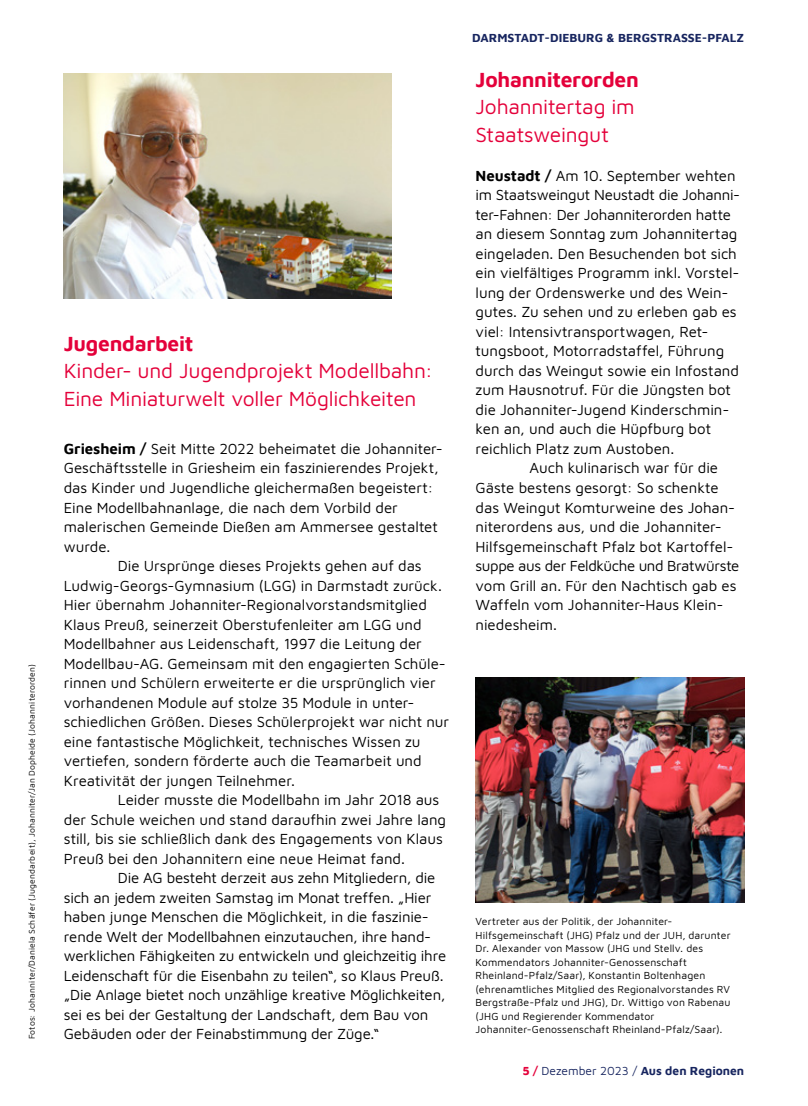
<style>
.page{position:relative;width:808px;height:1106px;background:#fff}
.page>*{position:absolute;margin:0;border:0;box-sizing:border-box;transform-origin:0 0}
.t1{font:21px/27.3px "Maven Johanniter";letter-spacing:-.01em;color:#e4003a}
.t2{font:700 21px "Maven Johanniter";letter-spacing:-.015em;color:#e4003a}
.t3{font:15px/19.5px "Maven Johanniter";color:#000}
.t4{font:700 12px "Maven Johanniter";color:#17255f}
.t5{font:10.5px/13.5px "Maven Johanniter";letter-spacing:.015em;color:#000}
.t6{font:8.55px "Maven Johanniter";letter-spacing:.02em;color:#000}
.s1{font-weight:700}
.s2{color:#e4003a}
.s3{font-weight:400}
</style>
<div class="page">
<img style="left:64px;top:73px;width:327px;height:226px">
<img style="left:476px;top:677px;width:268px;height:225px">
<p class="t6" style="left:26px;top:1039px;width:376px;rotate:-90deg">Fotos: Johanniter/Daniela Schäfer (Jugendarbeit), Johanniter/Jan Dopheide (Johanniterorden)</p>
<h1 class="t2" style="left:64px;top:329px;width:131px">Jugendarbeit</h1>
<h1 class="t1" style="left:64px;top:356px;width:371px">Kinder- und Jugendprojekt Modellbahn:<br>Eine Miniaturwelt voller Möglichkeiten</h1>
<p class="t3" style="left:64px;top:438px;width:380px"><span class="s1">Griesheim /</span> Seit Mitte 2022 beheimatet die Johanniter-Geschäftsstelle in Griesheim ein faszinierendes Projekt, das Kinder und Jugendliche gleichermaßen begeistert:<br>Eine Modellbahnanlage, die nach dem Vorbild der malerischen Gemeinde Dießen am Ammersee gestaltet wurde.</p>
<p class="t3" style="left:64px;top:555px;width:387px;text-indent:54px">Die Ursprünge dieses Projekts gehen auf das Ludwig-Georgs-Gymnasium (LGG) in Darmstadt zurück.<br>Hier übernahm Johanniter-Regionalvorstandsmitglied Klaus Preuß, seinerzeit Oberstufenleiter am LGG und Modellbahner aus Leidenschaft, 1997 die Leitung der Modellbau-AG. Gemeinsam mit den engagierten Schüle&shy;rinnen und Schülern erweiterte er die ursprünglich vier vorhandenen Module auf stolze 35 Module in unter&shy;schiedlichen Größen. Dieses Schülerprojekt war nicht nur eine fantastische Möglichkeit, technisches Wissen zu vertiefen, sondern förderte auch die Teamarbeit und Kreativität der jungen Teilnehmer.</p>
<p class="t3" style="left:64px;top:789px;width:384px;text-indent:54px">Leider musste die Modellbahn im Jahr 2018 aus der Schule weichen und stand daraufhin zwei Jahre lang still, bis sie schließlich dank des Engagements von Klaus Preuß bei den Johannitern eine neue Heimat fand.</p>
<p class="t3" style="left:64px;top:867px;width:384px;text-indent:54px">Die AG besteht derzeit aus zehn Mitgliedern, die sich an jedem zweiten Samstag im Monat treffen. „Hier haben junge Menschen die Möglichkeit, in die faszinie&shy;rende Welt der Modellbahnen einzutauchen, ihre hand&shy;werklichen Fähigkeiten zu entwickeln und gleichzeitig ihre Leidenschaft für die Eisenbahn zu teilen“, so Klaus Preuß. „Die Anlage bietet noch unzählige kreative Möglichkeiten, sei es bei der Gestaltung der Landschaft, dem Bau von Gebäuden oder der Feinabstimmung der Züge.“</p>
<p class="t4" style="left:472px;top:29px;width:274px">DARMSTADT-DIEBURG &amp; BERGSTRASSE-PFALZ</p>
<h1 class="t2" style="left:476px;top:65px;width:165px">Johanniterorden</h1>
<h1 class="t1" style="left:476px;top:92px;width:161px">Johannitertag im<br>Staatsweingut</h1>
<p class="t3" style="left:475px;top:165px;width:266px"><span class="s1">Neustadt /</span> Am 10. September wehten im Staatsweingut Neustadt die Johanni&shy;ter-Fahnen: Der Johanniterorden hatte an diesem Sonntag zum Johannitertag eingeladen. Den Besuchenden bot sich ein vielfältiges Programm inkl. Vorstel&shy;lung der Ordenswerke und des Wein&shy;gutes. Zu sehen und zu erleben gab es viel: Intensivtransportwagen, Ret&shy;tungsboot, Motorradstaffel, Führung durch das Weingut sowie ein Infostand zum Hausnotruf. Für die Jüngsten bot die Johanniter-Jugend Kinderschmin&shy;ken an, und auch die Hüpfburg bot reichlich Platz zum Austoben.</p>
<p class="t3" style="left:476px;top:457px;width:265px;text-indent:54px">Auch kulinarisch war für die Gäste bestens gesorgt: So schenkte das Weingut Komturweine des Johan&shy;niterordens aus, und die Johanniter-Hilfsgemeinschaft Pfalz bot Kartoffel&shy;suppe aus der Feldküche und Bratwürste vom Grill an. Für den Nachtisch gab es Waffeln vom Johanniter-Haus Klein&shy;niedesheim.</p>
<p class="t5" style="left:476px;top:914px;width:257px">Vertreter aus der Politik, der Johanniter-Hilfsgemeinschaft (JHG) Pfalz und der JUH, darunter Dr. Alexander von Massow (JHG und Stellv. des Kommendators Johanniter-Genossenschaft Rheinland-Pfalz/Saar), Konstantin Boltenhagen (ehrenamtliches Mitglied des Regionalvorstandes RV Bergstraße-Pfalz und JHG), Dr. Wittigo von Rabenau (JHG und Regierender Kommendator Johanniter-Genossenschaft Rheinland-Pfalz/Saar).</p>
<p class="t4" style="left:522px;top:1062px;width:223px"><span class="s2">5 /</span> <span class="s3">Dezember 2023 /</span> Aus den Regionen</p>
</div>
